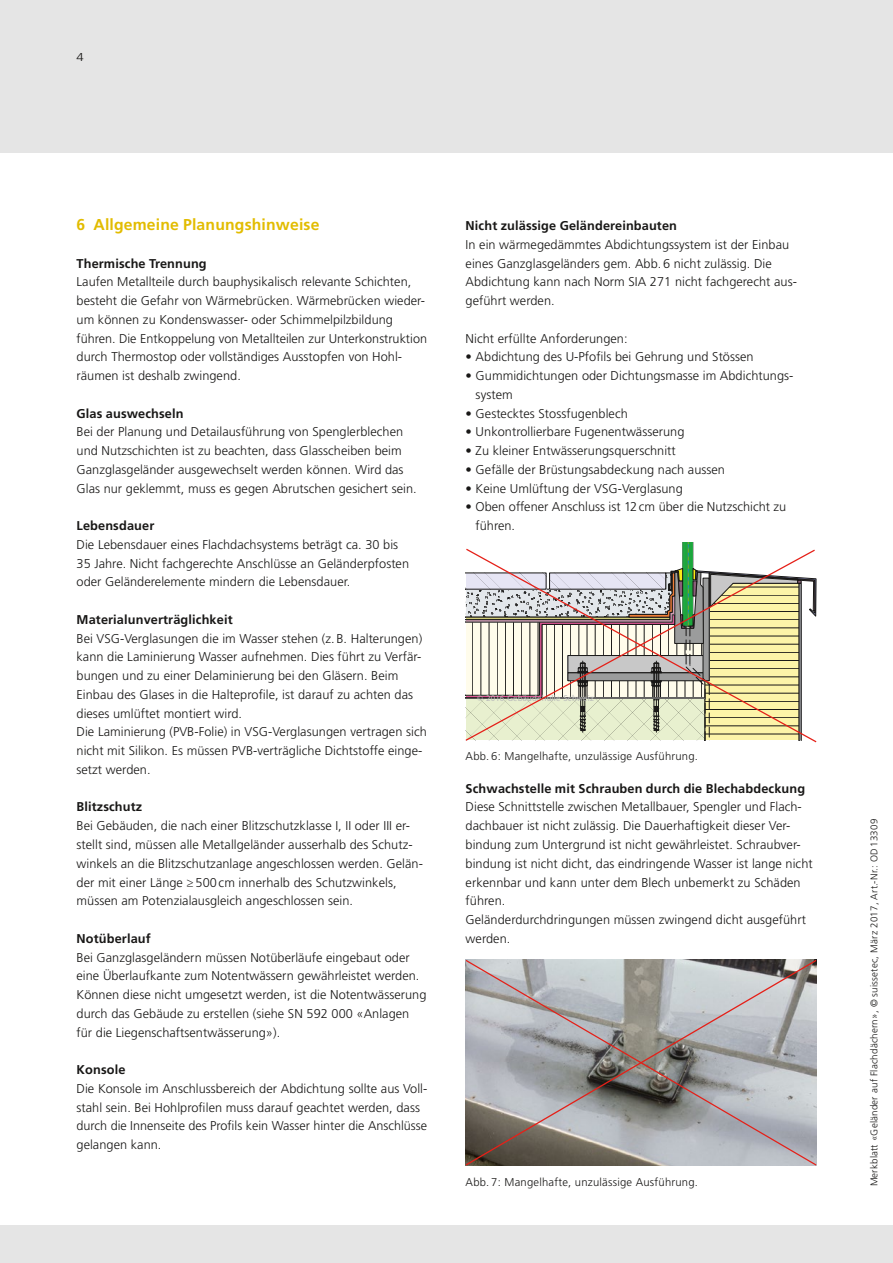
<style>
.page{position:relative;width:893px;height:1263px;background:#e5e5e5}
.page>*{position:absolute;margin:0;border:0;box-sizing:border-box;transform-origin:0 0}
.t1{font:700 15.75px "Frutiger LT Std";letter-spacing:.01em;color:#e2bc00}
.t2{font:300 12.75px/18.8px "Frutiger LT Std";letter-spacing:.005em;color:#181716}
.t3{font:700 12.75px "Frutiger LT Std";letter-spacing:.01em;color:#181716}
.t4{font:300 11.55px "Frutiger LT Std";color:#181716;scale:1.14 1}
.t5{font:300 11.25px "Frutiger LT Std";letter-spacing:.02em;color:#181716}
.t6{font:300 9.75px "Frutiger LT Std";letter-spacing:.02em;color:#181716}
.t7{font:8.7px "Myriad Pro";letter-spacing:.02em;color:#b9baba}
</style>
<div class="page">
<div style="left:0;top:153px;width:893px;height:1072px;background:#fff"></div>
<svg style="left:465px;top:959px;width:352px;height:207px"></svg>
<svg style="left:465px;top:547px;width:352px;height:196px"></svg>
<p class="t4" style="left:77px;top:51px;width:8px">4</p>
<p class="t1" style="left:77px;top:215px;width:244px">6 Allgemeine Planungshinweise</p>
<p class="t3" style="left:77px;top:256px;width:132px">Thermische Trennung</p>
<p class="t2" style="left:77px;top:273px;width:352px">Laufen Metallteile durch bauphysikalisch relevante Schichten, besteht die Gefahr von Wärmebrücken. Wärmebrücken wieder&shy;um können zu Kondenswasser- oder Schimmelpilzbildung führen. Die Entkoppelung von Metallteilen zur Unterkonstruktion durch Thermostop oder vollständiges Ausstopfen von Hohl&shy;räumen ist deshalb zwingend.</p>
<p class="t3" style="left:77px;top:406px;width:109px">Glas auswechseln</p>
<p class="t2" style="left:77px;top:423px;width:342px">Bei der Planung und Detailausführung von Spenglerblechen und Nutzschichten ist zu beachten, dass Glasscheiben beim Ganzglasgeländer ausgewechselt werden können. Wird das Glas nur geklemmt, muss es gegen Abrutschen gesichert sein.</p>
<p class="t3" style="left:77px;top:518px;width:79px">Lebensdauer</p>
<p class="t2" style="left:77px;top:535px;width:334px">Die Lebensdauer eines Flachdachsystems beträgt ca. 30 bis<br>35 Jahre. Nicht fachgerechte Anschlüsse an Geländerpfosten oder Geländerelemente mindern die Lebensdauer.</p>
<p class="t3" style="left:77px;top:612px;width:158px">Materialunverträglichkeit</p>
<p class="t2" style="left:77px;top:629px;width:352px">Bei VSG-Verglasungen die im Wasser stehen (z.B. Halterungen) kann die Laminierung Wasser aufnehmen. Dies führt zu Verfär&shy;bungen und zu einer Delaminierung bei den Gläsern. Beim Einbau des Glases in die Halteprofile, ist darauf zu achten das dieses umlüftet montiert wird.<br>Die Laminierung (PVB-Folie) in VSG-Verglasungen vertragen sich nicht mit Silikon. Es müssen PVB-verträgliche Dichtstoffe einge&shy;setzt werden.</p>
<p class="t3" style="left:77px;top:799px;width:67px">Blitzschutz</p>
<p class="t2" style="left:77px;top:817px;width:348px">Bei Gebäuden, die nach einer Blitzschutzklasse I, II oder III er&shy;stellt sind, müssen alle Metallgeländer ausserhalb des Schutz&shy;winkels an die Blitzschutzanlage angeschlossen werden. Gelän&shy;der mit einer Länge ≥500cm innerhalb des Schutzwinkels, müssen am Potenzialausgleich angeschlossen sein.</p>
<p class="t3" style="left:77px;top:931px;width:76px">Notüberlauf</p>
<p class="t2" style="left:77px;top:948px;width:351px">Bei Ganzglasgeländern müssen Notüberläufe eingebaut oder eine Überlaufkante zum Notentwässern gewährleistet werden.<br>Können diese nicht umgesetzt werden, ist die Notentwässerung durch das Gebäude zu erstellen (siehe SN 592 000 «Anlagen für die Liegenschaftsentwässerung»).</p>
<p class="t3" style="left:77px;top:1062px;width:50px">Konsole</p>
<p class="t2" style="left:77px;top:1079px;width:352px">Die Konsole im Anschlussbereich der Abdichtung sollte aus Voll&shy;stahl sein. Bei Hohlprofilen muss darauf geachtet werden, dass durch die Innenseite des Profils kein Wasser hinter die Anschlüsse gelangen kann.</p>
<p class="t3" style="left:466px;top:218px;width:213px">Nicht zulässige Geländereinbauten</p>
<p class="t2" style="left:466px;top:235px;width:332px">In ein wärmegedämmtes Abdichtungssystem ist der Einbau eines Ganzglasgeländers gem. Abb.6 nicht zulässig. Die Abdichtung kann nach Norm SIA 271 nicht fachgerecht aus&shy;geführt werden.</p>
<p class="t2" style="left:466px;top:329px;width:164px">Nicht erfüllte Anforderungen:</p>
<p class="t2" style="left:466px;top:348px;width:290px">• Abdichtung des U-Pfofils bei Gehrung und Stössen</p>
<p class="t2" style="left:476px;top:366px;width:318px;text-indent:-10px">• Gummidichtungen oder Dichtungsmasse im Abdichtungs&shy;system</p>
<p class="t2" style="left:466px;top:404px;width:164px">• Gestecktes Stossfugenblech</p>
<p class="t2" style="left:466px;top:423px;width:220px">• Unkontrollierbare Fugenentwässerung</p>
<p class="t2" style="left:466px;top:442px;width:212px">• Zu kleiner Entwässerungsquerschnitt</p>
<p class="t2" style="left:466px;top:460px;width:261px">• Gefälle der Brüstungsabdeckung nach aussen</p>
<p class="t2" style="left:466px;top:479px;width:219px">• Keine Umlüftung der VSG-Verglasung</p>
<p class="t2" style="left:476px;top:498px;width:312px;text-indent:-10px">• Oben offener Anschluss ist 12cm über die Nutzschicht zu führen.</p>
<p class="t7" style="left:477px;top:692px;width:118px">© 2016 Gebäudehülle Schweiz</p>
<p class="t5" style="left:466px;top:749px;width:234px">Abb. 6: Mangelhafte, unzulässige Ausführung.</p>
<p class="t3" style="left:466px;top:781px;width:341px">Schwachstelle mit Schrauben durch die Blechabdeckung</p>
<p class="t2" style="left:466px;top:798px;width:349px">Diese Schnittstelle zwischen Metallbauer, Spengler und Flach&shy;dachbauer ist nicht zulässig. Die Dauerhaftigkeit dieser Ver&shy;bindung zum Untergrund ist nicht gewährleistet. Schraubver&shy;bindung ist nicht dicht, das eindringende Wasser ist lange nicht erkennbar und kann unter dem Blech unbemerkt zu Schäden führen.<br>Geländerdurchdringungen müssen zwingend dicht ausgeführt werden.</p>
<p class="t5" style="left:466px;top:1176px;width:234px">Abb. 7: Mangelhafte, unzulässige Ausführung.</p>
<p class="t6" style="left:869px;top:1186px;width:369px;rotate:-90deg">Merkblatt «Geländer auf Flachdächern», © suissetec, März 2017, Art.-Nr.: OD13309</p>
</div>
